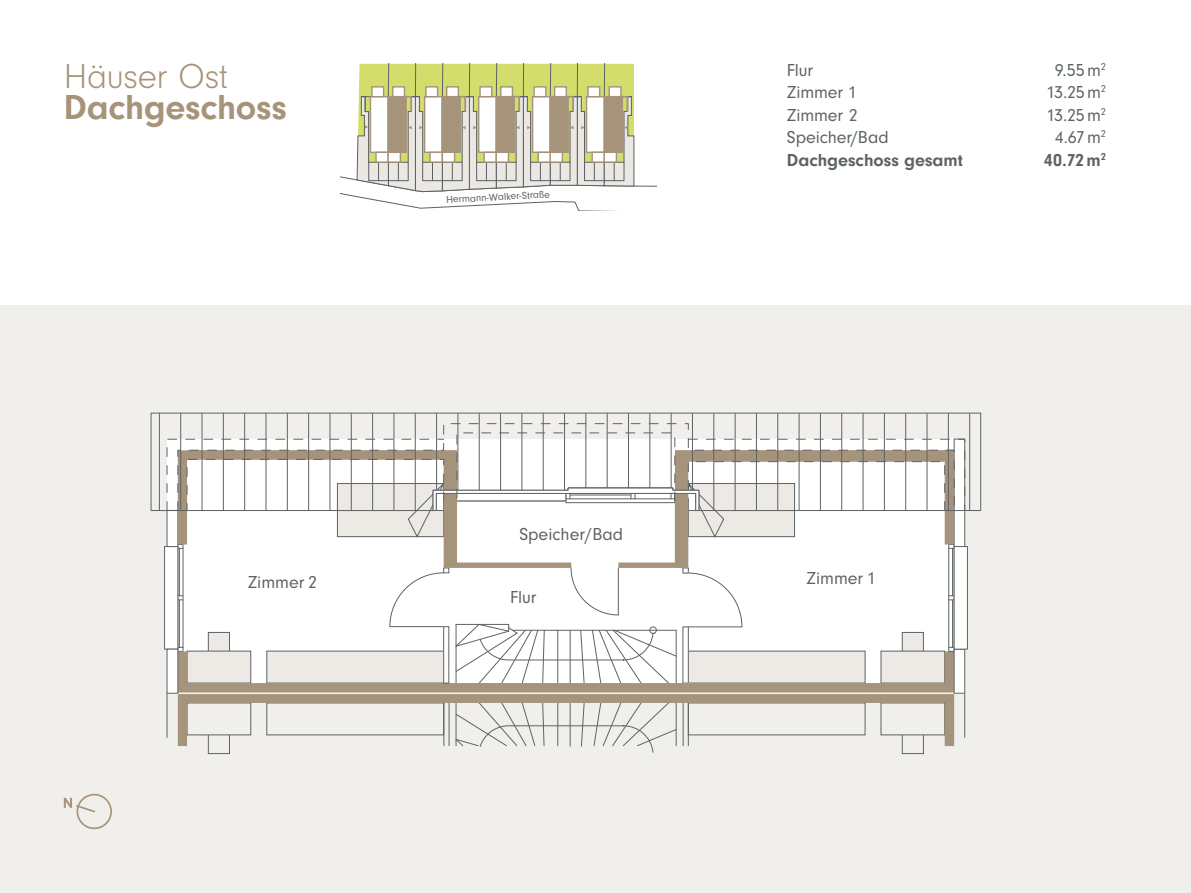
<style>
.page{position:relative;width:1191px;height:893px;background:#fff}
.page>*{position:absolute;margin:0;border:0;box-sizing:border-box;transform-origin:0 0}
.t1{font:700 36px "Neuzeit Gro";letter-spacing:-.005em;color:#a6947a}
.t2{font:300 36px "Neuzeit Gro";letter-spacing:-.005em;color:#a6947a}
.t3{font:18px "Neuzeit Gro";letter-spacing:-.005em;color:#5c6363}
.t4{font:18px "Neuzeit Gro";color:#5d6364}
.t5{font:700 18px "Neuzeit Gro";color:#5c6363}
.t6{font:10.5px "Neuzeit Gro";color:#5b6264}
</style>
<div class="page">
<div style="left:0;top:305px;width:1191px;height:588px;background:#f1efeb"></div>
<svg style="left:64px;top:793px;width:48px;height:37px"></svg>
<svg style="left:340px;top:64px;width:316px;height:147px"></svg>
<div style="left:208px;top:735px;width:22px;height:19px;border:1px solid #5d6364"></div>
<div style="left:902px;top:735px;width:21px;height:19px;border:1px solid #5d6364"></div>
<div style="left:164px;top:546px;width:14px;height:103px;background:#fff"></div>
<div style="left:164px;top:546px;width:14px;height:103px;border:1px solid #5d6364"></div>
<svg style="left:151px;top:413px;width:830px;height:98px"></svg>
<hr style="left:969px;top:413px;width:1px;height:97px;background:#5d6364">
<hr style="left:948px;top:413px;width:1px;height:97px;background:#5d6364">
<hr style="left:926px;top:413px;width:1px;height:97px;background:#5d6364">
<hr style="left:905px;top:413px;width:1px;height:97px;background:#5d6364">
<hr style="left:884px;top:413px;width:1px;height:97px;background:#5d6364">
<hr style="left:862px;top:413px;width:1px;height:97px;background:#5d6364">
<hr style="left:841px;top:413px;width:1px;height:97px;background:#5d6364">
<hr style="left:820px;top:413px;width:1px;height:97px;background:#5d6364">
<hr style="left:799px;top:413px;width:1px;height:97px;background:#5d6364">
<hr style="left:777px;top:413px;width:1px;height:97px;background:#5d6364">
<hr style="left:756px;top:413px;width:1px;height:97px;background:#5d6364">
<hr style="left:735px;top:413px;width:1px;height:97px;background:#5d6364">
<hr style="left:713px;top:413px;width:1px;height:97px;background:#5d6364">
<hr style="left:692px;top:413px;width:1px;height:97px;background:#5d6364">
<hr style="left:671px;top:413px;width:1px;height:97px;background:#5d6364">
<hr style="left:649px;top:413px;width:1px;height:97px;background:#5d6364">
<hr style="left:628px;top:413px;width:1px;height:97px;background:#5d6364">
<hr style="left:607px;top:413px;width:1px;height:97px;background:#5d6364">
<hr style="left:585px;top:413px;width:1px;height:97px;background:#5d6364">
<hr style="left:564px;top:413px;width:1px;height:97px;background:#5d6364">
<hr style="left:543px;top:413px;width:1px;height:97px;background:#5d6364">
<hr style="left:521px;top:413px;width:1px;height:97px;background:#5d6364">
<hr style="left:500px;top:413px;width:1px;height:97px;background:#5d6364">
<hr style="left:479px;top:413px;width:1px;height:97px;background:#5d6364">
<hr style="left:457px;top:413px;width:1px;height:97px;background:#5d6364">
<hr style="left:436px;top:413px;width:1px;height:97px;background:#5d6364">
<hr style="left:415px;top:413px;width:1px;height:97px;background:#5d6364">
<hr style="left:394px;top:413px;width:1px;height:97px;background:#5d6364">
<hr style="left:372px;top:413px;width:1px;height:97px;background:#5d6364">
<hr style="left:351px;top:413px;width:1px;height:97px;background:#5d6364">
<hr style="left:330px;top:413px;width:1px;height:97px;background:#5d6364">
<hr style="left:308px;top:413px;width:1px;height:97px;background:#5d6364">
<hr style="left:287px;top:413px;width:1px;height:97px;background:#5d6364">
<hr style="left:266px;top:413px;width:1px;height:97px;background:#5d6364">
<hr style="left:244px;top:413px;width:1px;height:97px;background:#5d6364">
<hr style="left:223px;top:413px;width:1px;height:97px;background:#5d6364">
<hr style="left:202px;top:413px;width:1px;height:97px;background:#5d6364">
<hr style="left:180px;top:413px;width:1px;height:97px;background:#5d6364">
<hr style="left:159px;top:413px;width:1px;height:97px;background:#5d6364">
<svg style="left:177px;top:423px;width:777px;height:16px"></svg>
<svg style="left:167px;top:439px;width:798px;height:314px"></svg>
<h1 class="t2" style="left:64px;top:57px;width:166px">Häuser Ost</h1>
<h1 class="t1" style="left:64px;top:87px;width:224px">Dachgeschoss</h1>
<p class="t4" style="left:248px;top:572px;width:71px">Zimmer 2</p>
<p class="t6" style="left:446px;top:194px;width:105px;rotate:-3deg">Hermann-Walker-Straße</p>
<p class="t4" style="left:519px;top:524px;width:105px">Speicher/Bad</p>
<p class="t4" style="left:510px;top:588px;width:28px">Flur</p>
<p class="t3" style="left:787px;top:60px;width:28px">Flur</p>
<p class="t3" style="left:1054px;top:60px;width:53px">9.55m<sup>2</sup></p>
<p class="t3" style="left:787px;top:83px;width:72px">Zimmer 1</p>
<p class="t3" style="left:1046px;top:83px;width:61px">13.25m<sup>2</sup></p>
<p class="t3" style="left:787px;top:105px;width:72px">Zimmer 2</p>
<p class="t3" style="left:1046px;top:105px;width:61px">13.25m<sup>2</sup></p>
<p class="t3" style="left:787px;top:128px;width:103px">Speicher/Bad</p>
<p class="t3" style="left:1054px;top:128px;width:53px">4.67m<sup>2</sup></p>
<p class="t5" style="left:787px;top:150px;width:177px">Dachgeschoss gesamt</p>
<p class="t5" style="left:1043px;top:150px;width:64px">40.72m<sup>2</sup></p>
<p class="t4" style="left:806px;top:568px;width:71px">Zimmer 1</p>
</div>
